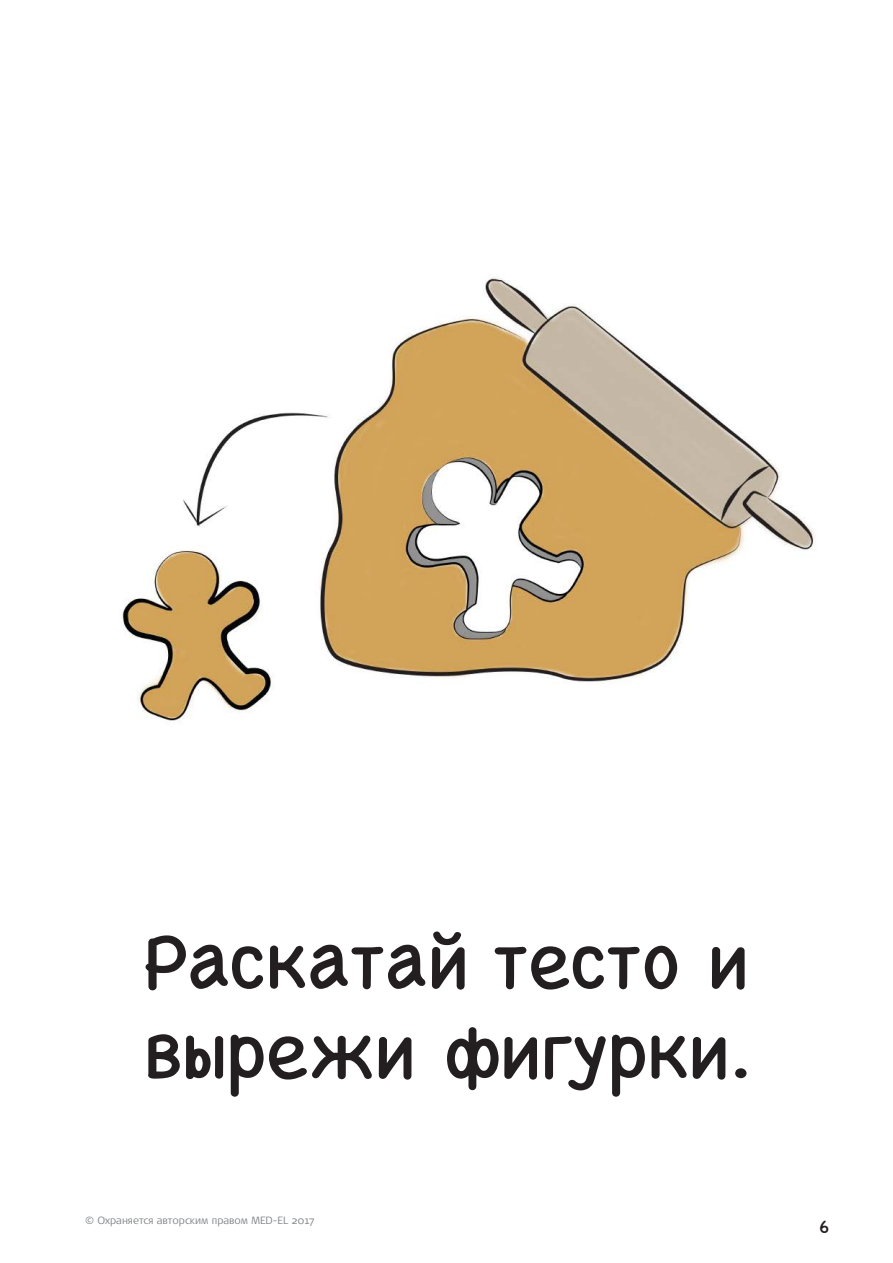
<style>
.page{position:relative;width:893px;height:1263px;background:#fff}
.page>*{position:absolute;margin:0;border:0;box-sizing:border-box;transform-origin:0 0}
.t1{font:75px/90px "Chalkboard SE";color:#231f20}
.t2{font:18px "Chalkboard SE";color:#231f20}
.t3{font:300 10.5px "Signa Pro";color:#808285}
</style>
<div class="page">
<img style="left:122px;top:277px;width:694px;height:444px">
<p class="t1" style="left:144px;top:913px;width:609px">Раскатай тесто и вырежи фигурки.</p>
<p class="t3" style="left:85px;top:1213px;width:231px">© Охраняется авторским правом MED-EL 2017</p>
<p class="t2" style="left:819px;top:1211px;width:12px">6</p>
</div>
